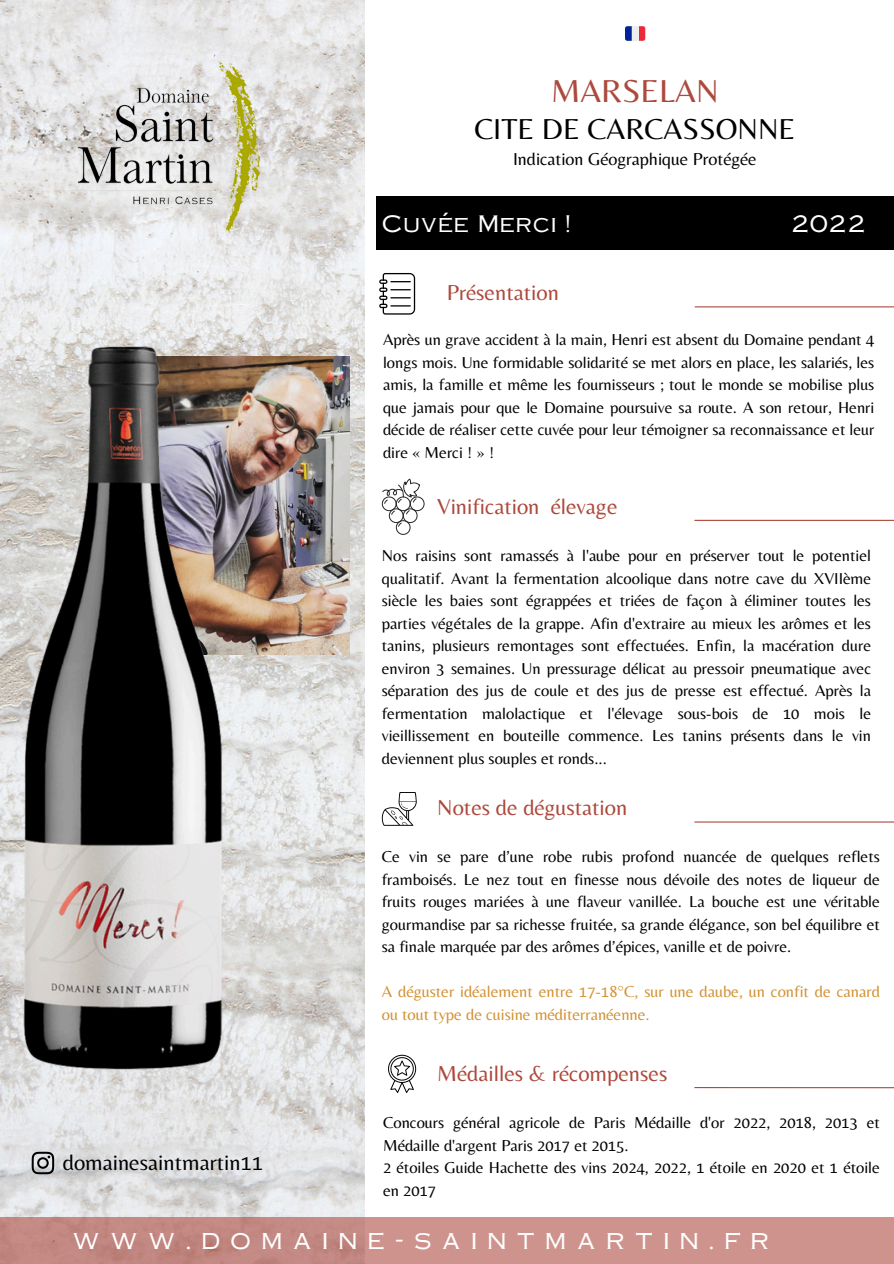
<style>
.page{position:relative;width:894px;height:1264px;background:#fff}
.page>*{position:absolute;margin:0;border:0;box-sizing:border-box;transform-origin:0 0}
.t1{font:33px "Belleza";color:#ad493d}
.t2{font:30px "Belleza";color:#000}
.t3{font:300 24px "OPTI Copperplate";letter-spacing:.385em;color:#fff}
.t4{font:22.5px "Belleza";color:#ad493d}
.t5{font:22.5px "Belleza";color:#000}
.t6{font:300 21px "OPTI Copperplate";color:#fff}
.t7{font:18px "Belleza";color:#000}
.t8{font:16.5px/22.5px "Belleza";color:#000;text-align:justify}
.t9{font:16.5px/22.5px "Belleza";color:#d29132}
</style>
<div class="page">
<img style="left:0;top:0;width:364px;height:1216px">
<div style="left:0;top:1216px;width:893px;height:47px;background:linear-gradient(to right,#c0857f,#d29790)"></div>
<div style="left:376px;top:197px;width:517px;height:53px;background:#000"></div>
<svg style="left:379px;top:273px;width:36px;height:41px"></svg>
<hr style="left:694px;top:306px;width:199px;height:1px;background:#ad493d">
<hr style="left:694px;top:520px;width:199px;height:1px;background:#ad493d">
<svg style="left:382px;top:478px;width:42px;height:57px"></svg>
<svg style="left:382px;top:792px;width:34px;height:33px"></svg>
<hr style="left:694px;top:821px;width:199px;height:1px;background:#ad493d">
<img style="left:233px;top:357px;width:116px;height:298px">
<img style="left:0;top:336px;width:233px;height:738px">
<svg style="left:638px;top:26px;width:7px;height:15px"></svg>
<svg style="left:625px;top:26px;width:6px;height:15px"></svg>
<div style="left:631px;top:26px;width:7px;height:15px;background:#eee"></div>
<svg style="left:32px;top:1151px;width:22px;height:23px"></svg>
<img style="left:55px;top:40px;width:215px;height:215px">
<svg style="left:388px;top:1054px;width:28px;height:39px"></svg>
<hr style="left:694px;top:1086px;width:199px;height:2px;background:#ad493d">
<h2 class="t1" style="left:551px;top:71px;width:169px">MARSELAN</h2>
<p class="t2" style="left:474px;top:111px;width:322px">CITE DE CARCASSONNE</p>
<p class="t7" style="left:513px;top:148px;width:245px">Indication Géographique Protégée</p>
<p class="t6" style="left:382px;top:207px;width:191px">Cuvée Merci !</p>
<p class="t6" style="left:790px;top:207px;width:76px">2022</p>
<p class="t4" style="left:446px;top:279px;width:114px">Présentation</p>
<p class="t8" style="left:383px;top:328px;width:492px">Après un grave accident à la main, Henri est absent du Domaine pendant 4 longs mois. Une formidable solidarité se met alors en place, les salariés, les amis, la famille et même les fournisseurs ; tout le monde se mobilise plus que jamais pour que le Domaine poursuive sa route. A son retour, Henri décide de réaliser cette cuvée pour leur témoigner sa reconnaissance et leur dire « Merci ! » !</p>
<h3 class="t4" style="left:437px;top:492px;width:182px">Vinification élevage</h3>
<h2 class="t8" style="left:382px;top:544px;width:490px">Nos raisins sont ramassés à l'aube pour en préserver tout le potentiel qualitatif. Avant la fermentation alcoolique dans notre cave du XVIIème siècle les baies sont égrappées et triées de façon à éliminer toutes les parties végétales de la grappe. Afin d'extraire au mieux les arômes et les tanins, plusieurs remontages sont effectuées. Enfin, la macération dure environ 3 semaines. Un pressurage délicat au pressoir pneumatique avec séparation des jus de coule et des jus de presse est effectué. Après la fermentation malolactique et l'élevage sous-bois de 10 mois le vieillissement en bouteille commence. Les tanins présents dans le vin deviennent plus souples et ronds...</h2>
<p class="t4" style="left:437px;top:794px;width:191px">Notes de dégustation</p>
<h2 class="t5" style="left:63px;top:1148px;width:202px">domainesaintmartin11</h2>
<p class="t8" style="left:382px;top:845px;width:499px">Ce vin se pare d’une robe rubis profond nuancée de quelques reflets framboisés. Le nez tout en finesse nous dévoile des notes de liqueur de fruits rouges mariées à une flaveur vanillée. La bouche est une véritable gourmandise par sa richesse fruitée, sa grande élégance, son bel équilibre et sa finale marquée par des arômes d’épices, vanille et de poivre.</p>
<p class="t9" style="left:382px;top:980px;width:499px">A déguster idéalement entre 17-18°C, sur une daube, un confit de canard ou tout type de cuisine méditerranéenne.</p>
<p class="t4" style="left:437px;top:1059px;width:232px">Médailles &amp; récompenses</p>
<p class="t8" style="left:383px;top:1110px;width:498px">Concours général agricole de Paris Médaille d'or 2022, 2018, 2013 et<br>Médaille d'argent Paris 2017 et 2015.</p>
<h2 class="t8" style="left:383px;top:1155px;width:498px">2 étoiles Guide Hachette des vins 2024, 2022, 1 étoile en 2020 et 1 étoile en 2017</h2>
<p class="t3" style="left:72px;top:1219px;width:699px">www.domaine-saintmartin.fr</p>
</div>
